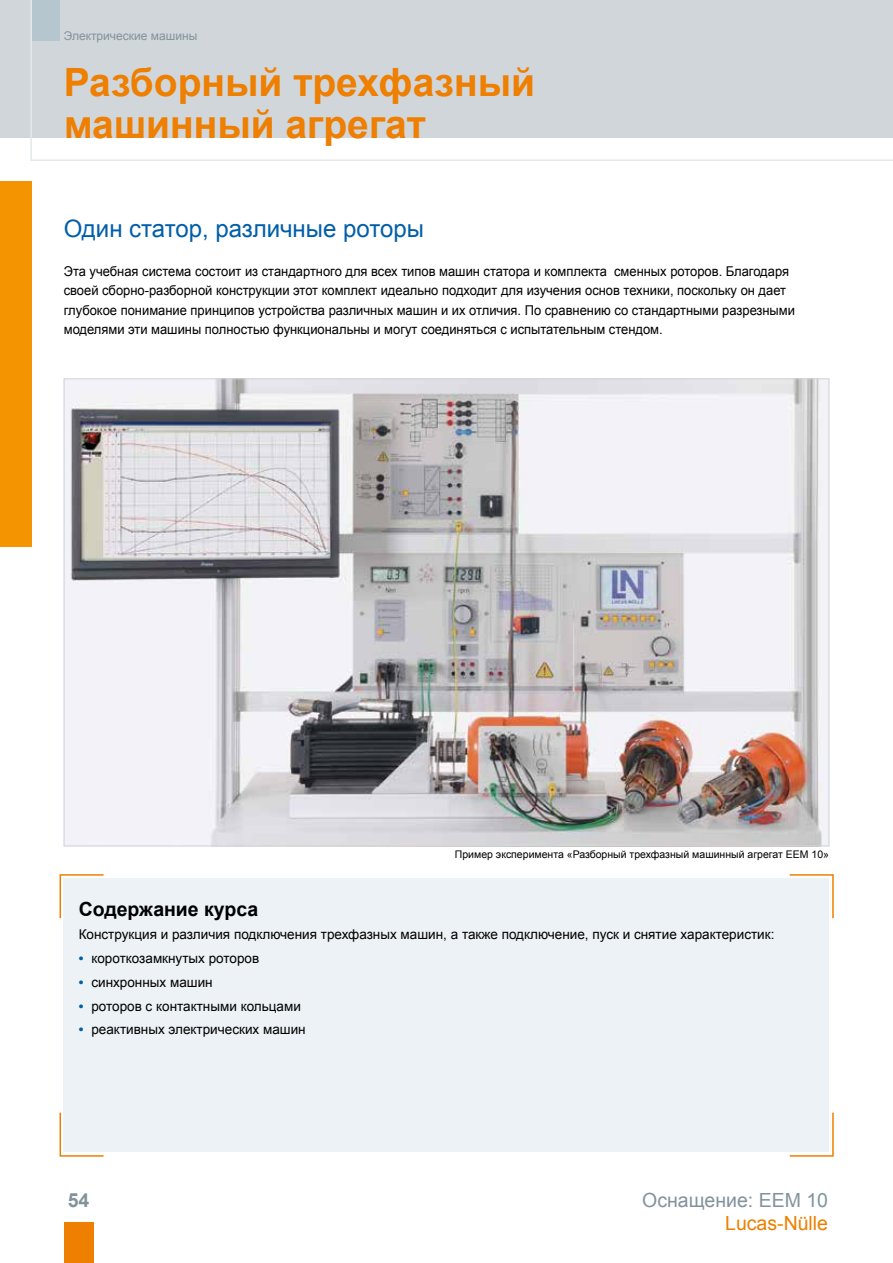
<style>
.page{position:relative;width:893px;height:1263px;background:#fff}
.page>*{position:absolute;margin:0;border:0;box-sizing:border-box;transform-origin:0 0}
.t1{font:700 39px/42px "Arial";color:#ee7f00}
.t2{font:24px "Arial";color:#005ea8}
.t3{font:700 19.5px "Arial";color:#000}
.t4{font:19.5px "Arial";color:#82939c}
.t5{font:19.5px "Arial";color:#ee7f00}
.t6{font:700 19.5px "Arial";color:#82939c}
.t7{font:13.5px/19.5px "Arial";color:#000;scale:.96 1}
.t8{font:13.5px "Arial";color:#000}
.t9{font:12px "Arial";color:#82939c}
.t10{font:10.5px "Arial";color:#000}
.s1{font-weight:700;color:#005ea8}
</style>
<div class="page">
<div style="left:0;top:0;width:893px;height:138px;background:#d1d6da"></div>
<svg style="left:30px;top:0;width:863px;height:161px"></svg>
<img style="left:66px;top:380px;width:761px;height:464px">
<div style="left:64px;top:878px;width:765px;height:274px;background:#ecf2f5"></div>
<svg style="left:59px;top:874px;width:45px;height:46px"></svg>
<svg style="left:789px;top:1112px;width:45px;height:45px"></svg>
<svg style="left:789px;top:874px;width:45px;height:45px"></svg>
<svg style="left:59px;top:1111px;width:45px;height:46px"></svg>
<div style="left:0;top:181px;width:32px;height:365px;background:#f39400"></div>
<div style="left:64px;top:1222px;width:30px;height:41px;background:#ee7f00"></div>
<p class="t9" style="left:64px;top:28px;width:135px">Электрические машины</p>
<h1 class="t1" style="left:64px;top:63px;width:473px">Разборный трехфазный машинный агрегат</h1>
<h2 class="t2" style="left:64px;top:213px;width:362px">Один статор, различные роторы</h2>
<p class="t7" style="left:64px;top:261px;width:763px">Эта учебная система состоит из стандартного для всех типов машин статора и комплекта сменных роторов. Благодаря своей сборно-разборной конструкции этот комплект идеально подходит для изучения основ техники, поскольку он дает глубокое понимание принципов устройства различных машин и их отличия. По сравнению со стандартными разрезными моделями эти машины полностью функциональны и могут соединяться с испытательным стендом.</p>
<p class="t10" style="left:455px;top:847px;width:376px">Пример эксперимента «Разборный трехфазный машинный агрегат EEM 10»</p>
<h3 class="t3" style="left:79px;top:896px;width:181px">Содержание курса</h3>
<p class="t8" style="left:79px;top:926px;width:697px">Конструкция и различия подключения трехфазных машин, а также подключение, пуск и снятие характеристик:</p>
<p class="t8" style="left:79px;top:950px;width:182px"><span class="s1">•</span> короткозамкнутых роторов</p>
<p class="t8" style="left:79px;top:973px;width:136px"><span class="s1">•</span> синхронных машин</p>
<p class="t8" style="left:79px;top:997px;width:224px"><span class="s1">•</span> роторов с контактными кольцами</p>
<p class="t8" style="left:79px;top:1021px;width:229px"><span class="s1">•</span> реактивных электрических машин</p>
<h3 class="t6" style="left:68px;top:1187px;width:23px">54</h3>
<h3 class="t4" style="left:642px;top:1187px;width:187px">Оснащение: EEM 10</h3>
<h3 class="t5" style="left:725px;top:1211px;width:104px">Lucas-Nülle</h3>
</div>
